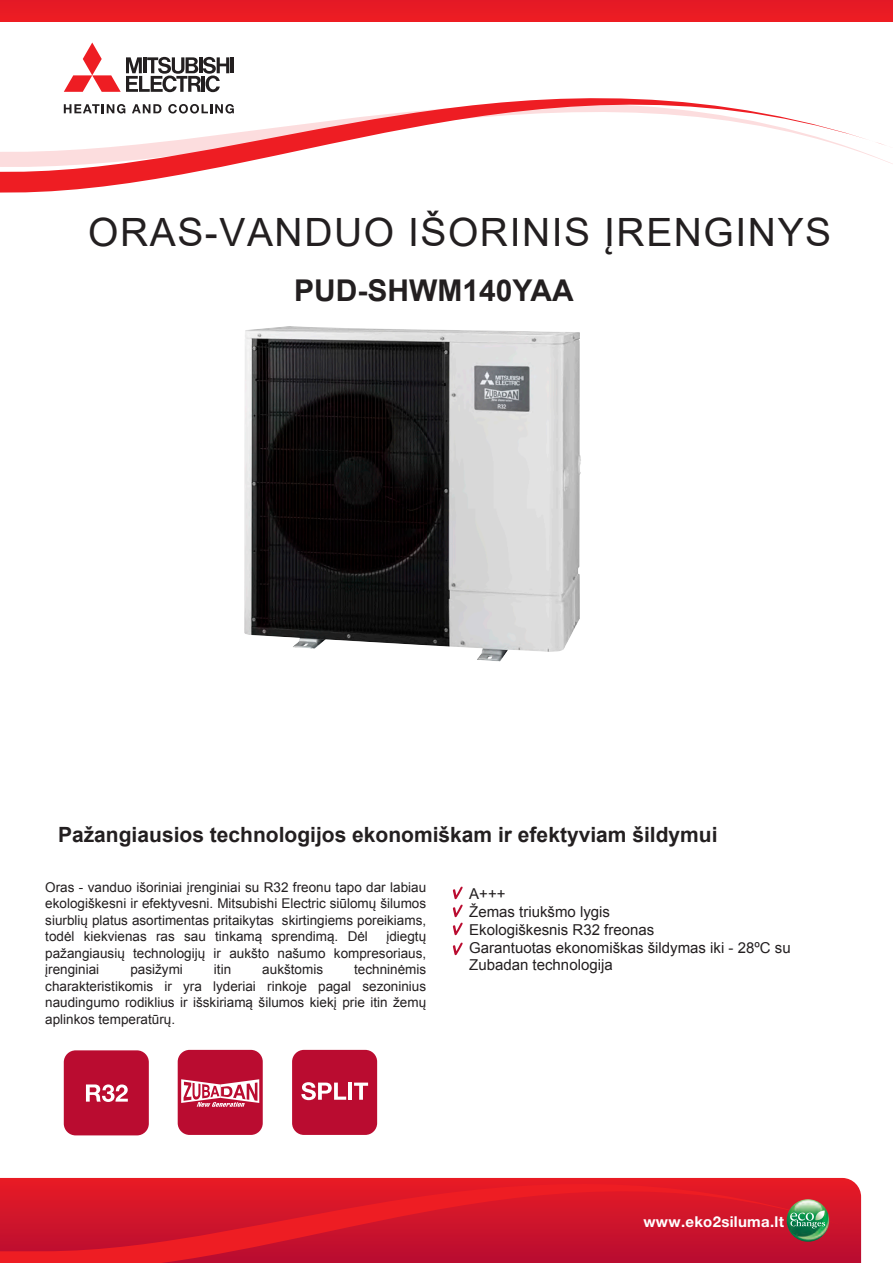
<style>
.page{position:relative;width:893px;height:1263px;background:#fff}
.page>*{position:absolute;margin:0;border:0;box-sizing:border-box;transform-origin:0 0}
.t1{font:39px "Arial";letter-spacing:.04em;color:#231f20}
.t2{font:700 30px "Arial";color:#231f20}
.t3{font:700 21px "Arial";color:#231f20}
.t4{font:15px/17.9px "Arial";color:#231f20}
.t5{font:700 15px "Helvetica Neue LT Std";letter-spacing:.02em;color:#fff}
.t6{font:13.5px/16.5px "Arial";color:#231f20;text-align:justify}
</style>
<div class="page">
<svg style="left:0;top:1095px;width:861px;height:168px"></svg>
<svg style="left:0;top:0;width:893px;height:193px"></svg>
<svg style="left:453px;top:886px;width:10px;height:49px"></svg>
<svg style="left:453px;top:942px;width:10px;height:13px"></svg>
<img style="left:787px;top:1199px;width:42px;height:43px;border-radius:21px">
<svg style="left:790px;top:1210px;width:35px;height:18px"></svg>
<div style="left:64px;top:1050px;width:85px;height:85px;background:#ba0c30;border-radius:12px"></div>
<svg style="left:86px;top:1084px;width:42px;height:18px"></svg>
<hr style="left:231px;top:57px;width:3px;height:16px;background:#231f20">
<svg style="left:64px;top:43px;width:165px;height:49px"></svg>
<svg style="left:64px;top:104px;width:61px;height:10px"></svg>
<svg style="left:132px;top:104px;width:29px;height:9px"></svg>
<svg style="left:168px;top:104px;width:66px;height:10px"></svg>
<div style="left:292px;top:1050px;width:85px;height:85px;background:#ba0c30;border-radius:12px"></div>
<svg style="left:301px;top:1082px;width:45px;height:18px"></svg>
<hr style="left:348px;top:1082px;width:4px;height:18px;background:#fff">
<svg style="left:354px;top:1082px;width:14px;height:18px"></svg>
<img style="left:244px;top:326px;width:337px;height:335px">
<div style="left:178px;top:1050px;width:85px;height:85px;background:#ba0c30;border-radius:12px"></div>
<svg style="left:181px;top:1079px;width:78px;height:28px"></svg>
<p class="t1" style="left:88px;top:206px;width:745px">ORAS-VANDUO IŠORINIS ĮRENGINYS</p>
<p class="t2" style="left:294px;top:269px;width:281px">PUD-SHWM140YAA</p>
<h3 class="t3" style="left:58px;top:821px;width:661px">Pažangiausios technologijos ekonomiškam ir efektyviam šildymui</h3>
<p class="t6" style="left:45px;top:879px;width:382px">Oras - vanduo išoriniai įrenginiai su R32 freonu tapo dar labiau ekologiškesni ir efektyvesni. Mitsubishi Electric siūlomų šilumos siurblių platus asortimentas pritaikytas skirtingiems poreikiams, todėl kiekvienas ras sau tinkamą sprendimą. Dėl</p>
<p class="t6" style="left:45px;top:928px;width:382px;text-indent:341px">įdiegtų pažangiausių technologijų ir aukšto našumo kompresoriaus, įrenginiai</p>
<p class="t6" style="left:130px;top:961px;width:54px">pasižymi</p>
<p class="t6" style="left:214px;top:961px;width:19px">itin</p>
<p class="t6" style="left:262px;top:961px;width:62px">aukštomis</p>
<p class="t6" style="left:45px;top:961px;width:382px;text-indent:309px">techninėmis charakteristikomis ir yra lyderiai rinkoje pagal sezoninius naudingumo rodiklius ir išskiriamą šilumos kiekį prie itin žemų aplinkos temperatūrų.</p>
<p class="t4" style="left:469px;top:885px;width:323px">A+++<br>Žemas triukšmo lygis<br>Ekologiškesnis R32 freonas<br>Garantuotas ekonomiškas šildymas iki - 28ºC su<br>Zubadan technologija</p>
<p class="t5" style="left:643px;top:1212px;width:142px">www.eko2siluma.lt</p>
</div>
